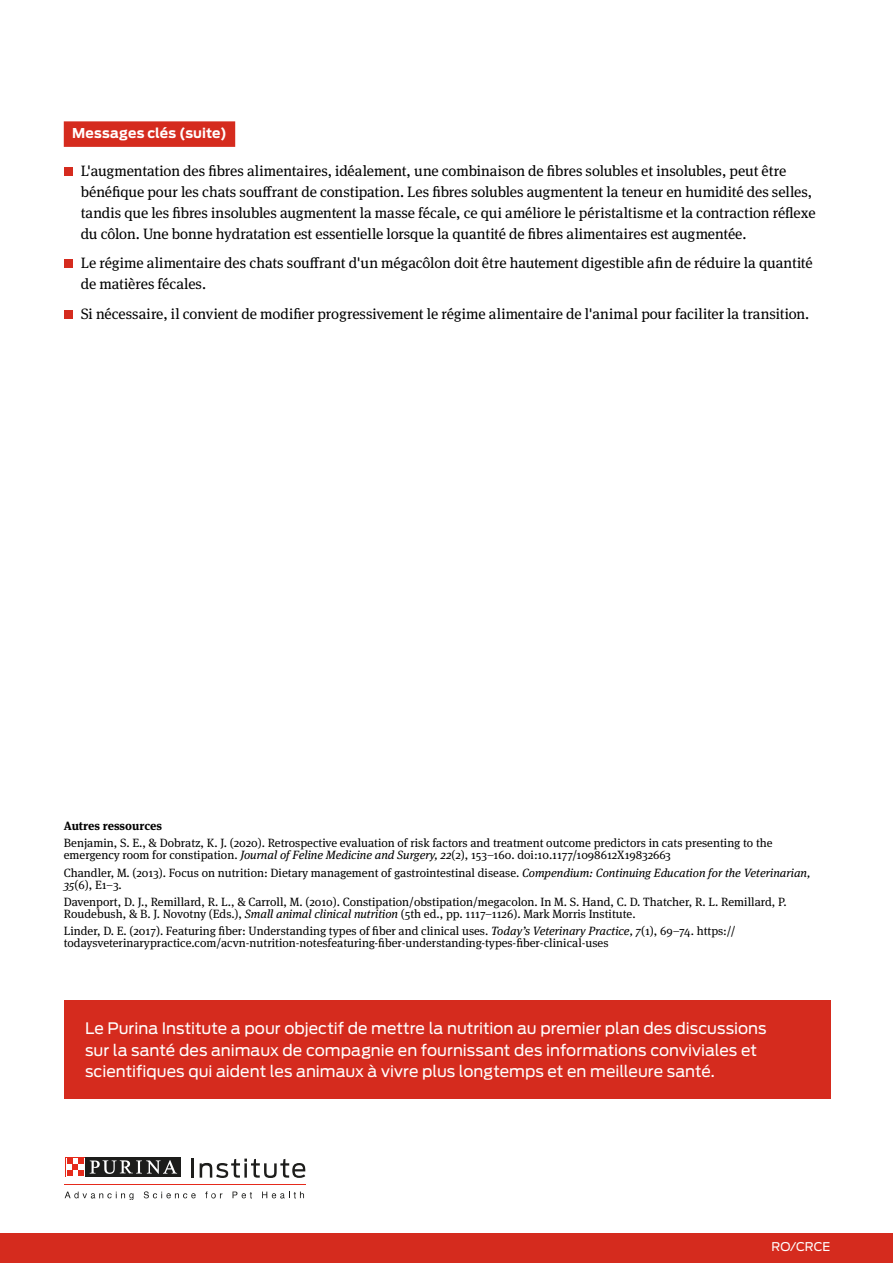
<style>
.page{position:relative;width:893px;height:1263px;background:#fff}
.page>*{position:absolute;margin:0;border:0;box-sizing:border-box;transform-origin:0 0}
.t1{font:15.75px/21.8px "Antenna";color:#fff}
.t2{font:15px/21px "Meta Serif Pro";letter-spacing:-.01em;color:#000}
.t3{font:700 13.5px "Antenna";letter-spacing:.01em;color:#fff}
.t4{font:12px/12px "Meta Serif Pro";color:#000}
.t5{font:700 12px "Meta Serif Pro";color:#000}
.t6{font:12px "Antenna";color:#fff}
.s1{font-style:italic}
</style>
<div class="page">
<div style="left:64px;top:121px;width:171px;height:26px;background:#d52b1e"></div>
<div style="left:64px;top:167px;width:8px;height:9px;background:#d52b1e"></div>
<div style="left:64px;top:260px;width:8px;height:8px;background:#d52b1e"></div>
<div style="left:64px;top:310px;width:8px;height:9px;background:#d52b1e"></div>
<div style="left:0;top:1233px;width:893px;height:30px;background:#d52b1e"></div>
<hr style="left:65px;top:1184px;width:241px;height:1px;background:#e52a1b">
<svg style="left:192px;top:1158px;width:2px;height:19px"></svg>
<svg style="left:200px;top:1158px;width:105px;height:20px"></svg>
<svg style="left:65px;top:1191px;width:68px;height:9px"></svg>
<svg style="left:144px;top:1191px;width:52px;height:7px"></svg>
<svg style="left:205px;top:1191px;width:17px;height:7px"></svg>
<svg style="left:233px;top:1191px;width:19px;height:7px"></svg>
<svg style="left:262px;top:1191px;width:42px;height:7px"></svg>
<div style="left:65px;top:1157px;width:21px;height:20px;background:#1d1d1b"></div>
<svg style="left:65px;top:1157px;width:20px;height:20px"></svg>
<div style="left:86px;top:1157px;width:95px;height:20px;background:#1d1d1b"></div>
<svg style="left:90px;top:1160px;width:87px;height:14px"></svg>
<svg style="left:66px;top:1158px;width:18px;height:18px"></svg>
<svg style="left:67px;top:1158px;width:17px;height:17px"></svg>
<div style="left:64px;top:1000px;width:766px;height:98px;background:#d52b1e"></div>
<p class="t3" style="left:72px;top:124px;width:156px">Messages clés (suite)</p>
<p class="t2" style="left:81px;top:159px;width:736px">L'augmentation des fibres alimentaires, idéalement, une combinaison de fibres solubles et insolubles, peut être bénéfique pour les chats souffrant de constipation. Les fibres solubles augmentent la teneur en humidité des selles, tandis que les fibres insolubles augmentent la masse fécale, ce qui améliore le péristaltisme et la contraction réflexe du côlon. Une bonne hydratation est essentielle lorsque la quantité de fibres alimentaires est augmentée.</p>
<p class="t2" style="left:81px;top:252px;width:733px">Le régime alimentaire des chats souffrant d'un mégacôlon doit être hautement digestible afin de réduire la quantité de matières fécales.</p>
<p class="t2" style="left:81px;top:302px;width:730px">Si nécessaire, il convient de modifier progressivement le régime alimentaire de l'animal pour faciliter la transition.</p>
<p class="t5" style="left:64px;top:816px;width:100px">Autres ressources</p>
<p class="t4" style="left:64px;top:836px;width:710px">Benjamin, S. E., &amp; Dobratz, K. J. (2020). Retrospective evaluation of risk factors and treatment outcome predictors in cats presenting to the emergency room for constipation. <span class="s1">Journal of Feline Medicine and Surgery, 22</span>(2), 153–160. doi:10.1177/1098612X19832663</p>
<p class="t4" style="left:64px;top:866px;width:748px">Chandler, M. (2013). Focus on nutrition: Dietary management of gastrointestinal disease. <span class="s1">Compendium: Continuing Education for the Veterinarian,<br>35</span>(6), E1–3.</p>
<p class="t4" style="left:64px;top:895px;width:724px">Davenport, D. J., Remillard, R. L., &amp; Carroll, M. (2010). Constipation/obstipation/megacolon. In M. S. Hand, C. D. Thatcher, R. L. Remillard, P.<br>Roudebush, &amp; B. J. Novotny (Eds.), <span class="s1">Small animal clinical nutrition</span> (5th ed., pp. 1117–1126). Mark Morris Institute.</p>
<p class="t4" style="left:64px;top:924px;width:673px">Linder, D. E. (2017). Featuring fiber: Understanding types of fiber and clinical uses. <span class="s1">Today’s Veterinary Practice, 7</span>(1), 69–74. https:// todaysveterinarypractice.com/acvn-nutrition-notesfeaturing-fiber-understanding-types-fiber-clinical-uses</p>
<p class="t1" style="left:85px;top:1017px;width:683px">Le Purina Institute a pour objectif de mettre la nutrition au premier plan des discussions sur la santé des animaux de compagnie en fournissant des informations conviviales et scientifiques qui aident les animaux à vivre plus longtemps et en meilleure santé.</p>
<p class="t6" style="left:771px;top:1239px;width:60px">RO/CRCE</p>
</div>
